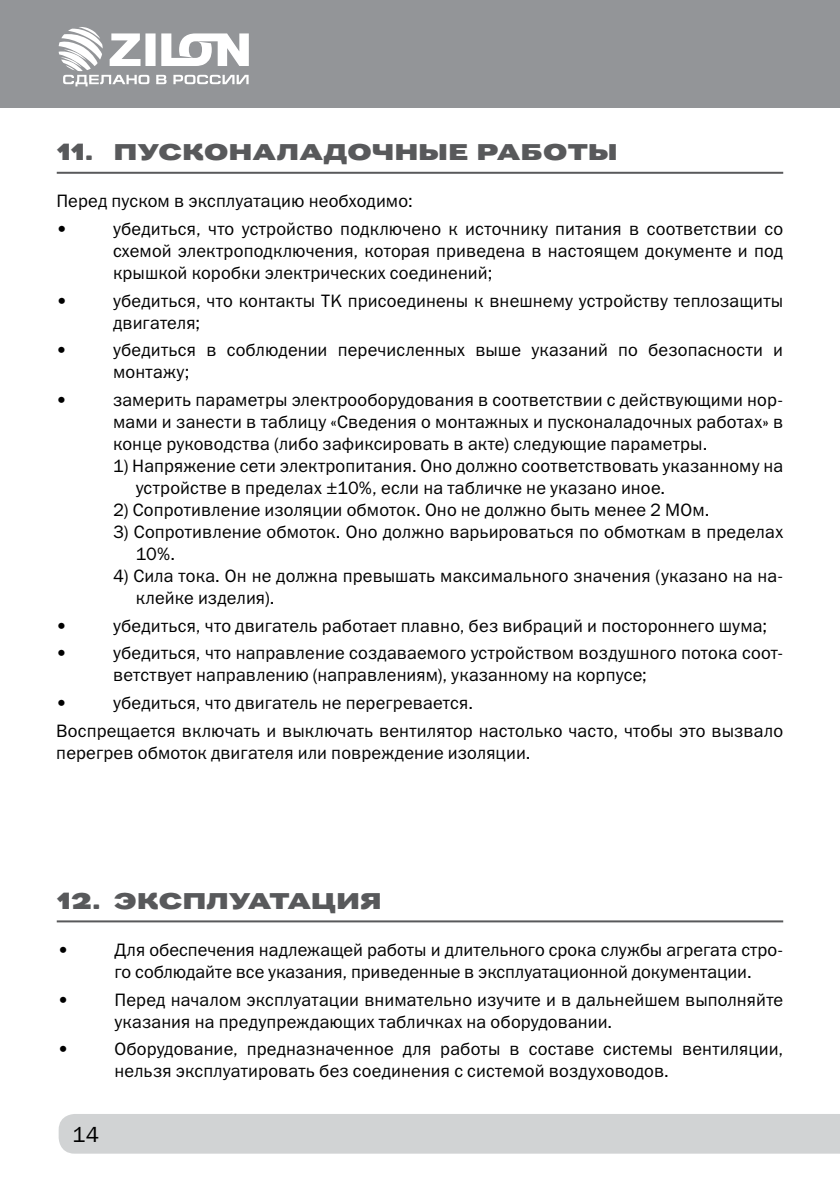
<style>
.page{position:relative;width:840px;height:1191px;background:#fff}
.page>*{position:absolute;margin:0;border:0;box-sizing:border-box;transform-origin:0 0}
.t1{font:24px "Pravda";letter-spacing:-.01em;color:#58595b}
.t2{font:22px "Franklin Gothic Book C";color:#000}
.t3{font:18px/22px "Franklin Gothic Book C";letter-spacing:.01em;color:#000}
</style>
<div class="page">
<div style="left:59px;top:1114px;width:780px;height:39px;background:#d1d3d4"></div>
<div style="left:0;top:0;width:839px;height:108px;background:#939598"></div>
<svg style="left:59px;top:27px;width:190px;height:59px"></svg>
<hr style="left:57px;top:172px;width:725px;height:2px;background:#58595b">
<hr style="left:57px;top:920px;width:725px;height:2px;background:#58595b">
<h1 class="t1" style="left:57px;top:140px;width:65px">11. Пус</h1>
<h1 class="t1" style="left:182px;top:140px;width:437px">коналадочные работы</h1>
<p class="t3" style="left:56px;top:187px;width:357px;line-height:27.6px">Перед пуском в эксплуатацию необходимо: •</p>
<p class="t3" style="left:113px;top:218px;width:671px;text-align:justify">убедиться, что устройство подключено к источнику питания в соответствии со схемой электроподключения, которая приведена в настоящем документе и под крышкой коробки электрических соединений;</p>
<p class="t3" style="left:56px;top:289px;width:12px">•</p>
<p class="t3" style="left:113px;top:289px;width:671px">убедиться, что контакты TK присоединены к внешнему устройству теплозащиты двигателя;</p>
<p class="t3" style="left:56px;top:339px;width:12px">•</p>
<p class="t3" style="left:113px;top:339px;width:671px">убедиться в соблюдении перечисленных выше указаний по безопасности и монтажу;</p>
<p class="t3" style="left:56px;top:389px;width:12px">•</p>
<p class="t3" style="left:113px;top:389px;width:671px;text-align:justify">замерить параметры электрооборудования в соответствии с действующими нор&shy;мами и занести в таблицу «Сведения о монтажных и пусконаладочных работах» в конце руководства (либо зафиксировать в акте) следующие параметры.</p>
<p class="t3" style="left:136px;top:455px;width:648px;text-indent:-23px">1) Напряжение сети электропитания. Оно должно соответствовать указанному на устройстве в пределах ±10%, если на табличке не указано иное.</p>
<p class="t3" style="left:113px;top:499px;width:597px">2) Сопротивление изоляции обмоток. Оно не должно быть менее 2 МОм.</p>
<p class="t3" style="left:136px;top:521px;width:648px;text-indent:-23px">3) Сопротивление обмоток. Оно должно варьироваться по обмоткам в пределах<br>10%.</p>
<p class="t3" style="left:136px;top:565px;width:648px;text-indent:-23px">4) Сила тока. Он не должна превышать максимального значения (указано на на&shy;клейке изделия).</p>
<p class="t3" style="left:56px;top:614px;width:12px">•</p>
<p class="t3" style="left:113px;top:614px;width:655px">убедиться, что двигатель работает плавно, без вибраций и постороннего шума;</p>
<p class="t3" style="left:56px;top:642px;width:12px">•</p>
<p class="t3" style="left:113px;top:642px;width:671px">убедиться, что направление создаваемого устройством воздушного потока соот&shy;ветствует направлению (направлениям), указанному на корпусе;</p>
<p class="t3" style="left:56px;top:692px;width:12px">•</p>
<p class="t3" style="left:56px;top:689px;width:728px;line-height:27.6px;text-indent:57px">убедиться, что двигатель не перегревается.<br>Воспрещается включать и выключать вентилятор настолько часто, чтобы это вызвало</p>
<p class="t3" style="left:56px;top:741px;width:475px">перегрев обмоток двигателя или повреждение изоляции.</p>
<h1 class="t1" style="left:57px;top:888px;width:326px">12. Эксплуатация</h1>
<p class="t3" style="left:58px;top:938px;width:12px">•</p>
<p class="t3" style="left:114px;top:938px;width:670px">Для обеспечения надлежащей работы и длительного срока службы агрегата стро&shy;го соблюдайте все указания, приведенные в эксплуатационной документации.</p>
<p class="t3" style="left:58px;top:988px;width:12px">•</p>
<p class="t3" style="left:114px;top:988px;width:669px">Перед началом эксплуатации внимательно изучите и в дальнейшем выполняйте указания на предупреждающих табличках на оборудовании.</p>
<p class="t3" style="left:58px;top:1038px;width:12px">•</p>
<p class="t3" style="left:114px;top:1038px;width:669px">Оборудование, предназначенное для работы в составе системы вентиляции, нельзя эксплуатировать без соединения с системой воздуховодов.</p>
<p class="t2" style="left:73px;top:1122px;width:28px">14</p>
</div>
